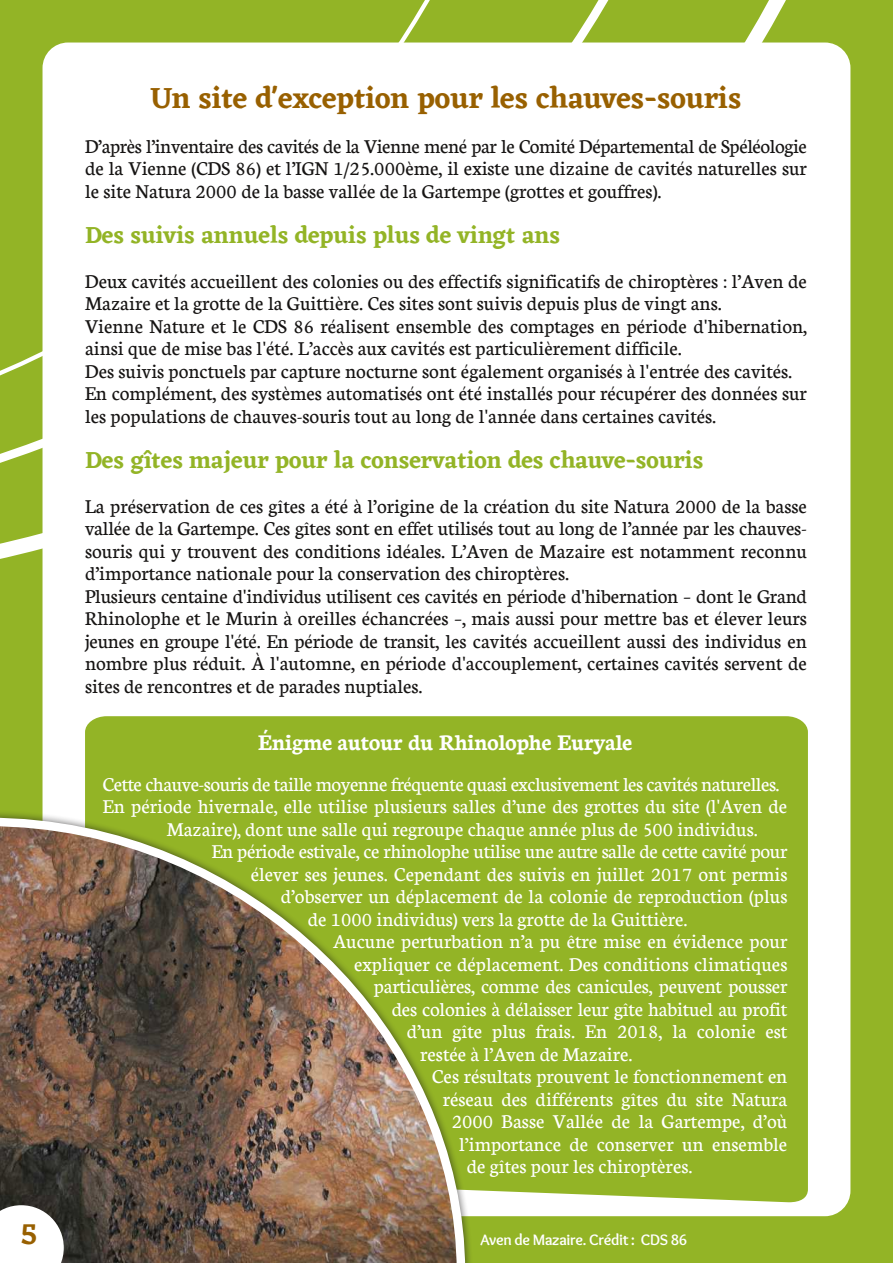
<style>
.page{position:relative;width:893px;height:1263px;background:#93b426}
.page>*{position:absolute;margin:0;border:0;box-sizing:border-box;transform-origin:0 0}
.t1{font:600 30px "Eczar";color:#986000}
.t2{font:600 24px "Eczar";color:#93b426}
.t3{font:700 24px "Neuton";color:#fff}
.t4{font:21px/22.5px "Neuton";color:#161413}
.t5{font:21px "Neuton";color:#fff}
.t6{font:21px "Neuton";letter-spacing:-.025em;color:#fff}
.t7{font:21px "Neuton";letter-spacing:-.02em;color:#fff}
.t8{font:700 15.75px "Overlock";letter-spacing:-.025em;color:#fff}
</style>
<div class="page">
<div style="left:43px;top:43px;width:807px;height:1173px;background:#fff;border-radius:26px"></div>
<svg style="left:0;top:0;width:665px;height:528px"></svg>
<div style="left:85px;top:716px;width:723px;height:486px;background:#93b426"></div>
<img style="left:0;top:809px;width:474px;height:454px">
<img style="left:0;top:822px;width:469px;height:441px">
<svg style="left:0;top:1205px;width:64px;height:58px;background:#e4e4e3"></svg>
<h1 class="t1" style="left:20px;top:1216px;width:18px">5</h1>
<h1 class="t1" style="left:151px;top:80px;width:592px">Un site d'exception pour les chauves-souris</h1>
<p class="t4" style="left:85px;top:134px;width:723px;text-align:justify">D’après l’inventaire des cavités de la Vienne mené par le Comité Départemental de Spéléologie de la Vienne (CDS 86) et l’IGN 1/25.000ème, il existe une dizaine de cavités naturelles sur le site Natura 2000 de la basse vallée de la Gartempe (grottes et gouffres).</p>
<p class="t2" style="left:85px;top:220px;width:476px">Des suivis annuels depuis plus de vingt ans</p>
<p class="t4" style="left:85px;top:269px;width:723px">Deux cavités accueillent des colonies ou des effectifs significatifs de chiroptères : l’Aven de Mazaire et la grotte de la Guittière. Ces sites sont suivis depuis plus de vingt ans.<br>Vienne Nature et le CDS 86 réalisent ensemble des comptages en période d'hibernation, ainsi que de mise bas l'été. L’accès aux cavités est particulièrement difficile.<br>Des suivis ponctuels par capture nocturne sont également organisés à l'entrée des cavités.<br>En complément, des systèmes automatisés ont été installés pour récupérer des données sur les populations de chauves-souris tout au long de l'année dans certaines cavités.</p>
<p class="t2" style="left:85px;top:445px;width:620px">Des gîtes majeur pour la conservation des chauve-souris</p>
<p class="t4" style="left:85px;top:494px;width:723px">La préservation de ces gîtes a été à l’origine de la création du site Natura 2000 de la basse vallée de la Gartempe. Ces gîtes sont en effet utilisés tout au long de l’année par les chauves&shy;souris qui y trouvent des conditions idéales. L’Aven de Mazaire est notamment reconnu d’importance nationale pour la conservation des chiroptères.<br>Plusieurs centaine d'individus utilisent ces cavités en période d'hibernation – dont le Grand Rhinolophe et le Murin à oreilles échancrées –, mais aussi pour mettre bas et élever leurs jeunes en groupe l'été. En période de transit, les cavités accueillent aussi des individus en nombre plus réduit. À l'automne, en période d'accouplement, certaines cavités servent de sites de rencontres et de parades nuptiales.</p>
<p class="t3" style="left:258px;top:726px;width:375px">Énigme autour du Rhinolophe Euryale</p>
<p class="t6" style="left:103px;top:771px;width:678px">Cette chauve-souris de taille moyenne fréquente quasi exclusivement les cavités naturelles.</p>
<p class="t5" style="left:103px;top:793px;width:686px">En période hivernale, elle utilise plusieurs salles d’une des grottes du site (l'Aven de</p>
<p class="t5" style="left:167px;top:816px;width:593px">Mazaire), dont une salle qui regroupe chaque année plus de 500 individus.</p>
<p class="t7" style="left:212px;top:838px;width:577px">En période estivale, ce rhinolophe utilise une autre salle de cette cavité pour</p>
<p class="t5" style="left:251px;top:861px;width:538px">élever ses jeunes. Cependant des suivis en juillet 2017 ont permis</p>
<p class="t5" style="left:281px;top:883px;width:508px">d’observer un déplacement de la colonie de reproduction (plus</p>
<p class="t5" style="left:308px;top:906px;width:382px">de 1000 individus) vers la grotte de la Guittière.</p>
<p class="t5" style="left:333px;top:928px;width:456px">Aucune perturbation n’a pu être mise en évidence pour</p>
<p class="t5" style="left:354px;top:951px;width:435px">expliquer ce déplacement. Des conditions climatiques</p>
<p class="t5" style="left:374px;top:973px;width:415px">particulières, comme des canicules, peuvent pousser</p>
<p class="t5" style="left:392px;top:996px;width:397px">des colonies à délaisser leur gîte habituel au profit</p>
<p class="t5" style="left:407px;top:1018px;width:382px">d’un gîte plus frais. En 2018, la colonie est</p>
<p class="t5" style="left:420px;top:1041px;width:214px">restée à l’Aven de Mazaire.</p>
<p class="t5" style="left:432px;top:1063px;width:357px">Ces résultats prouvent le fonctionnement en</p>
<p class="t5" style="left:443px;top:1086px;width:346px">réseau des différents gîtes du site Natura</p>
<p class="t5" style="left:452px;top:1108px;width:337px">2000 Basse Vallée de la Gartempe, d’où</p>
<p class="t5" style="left:459px;top:1131px;width:330px">l’importance de conserver un ensemble</p>
<p class="t5" style="left:467px;top:1153px;width:227px">de gîtes pour les chiroptères.</p>
<p class="t8" style="left:480px;top:1230px;width:208px">Aven de Mazaire. Crédit : CDS 86</p>
</div>
